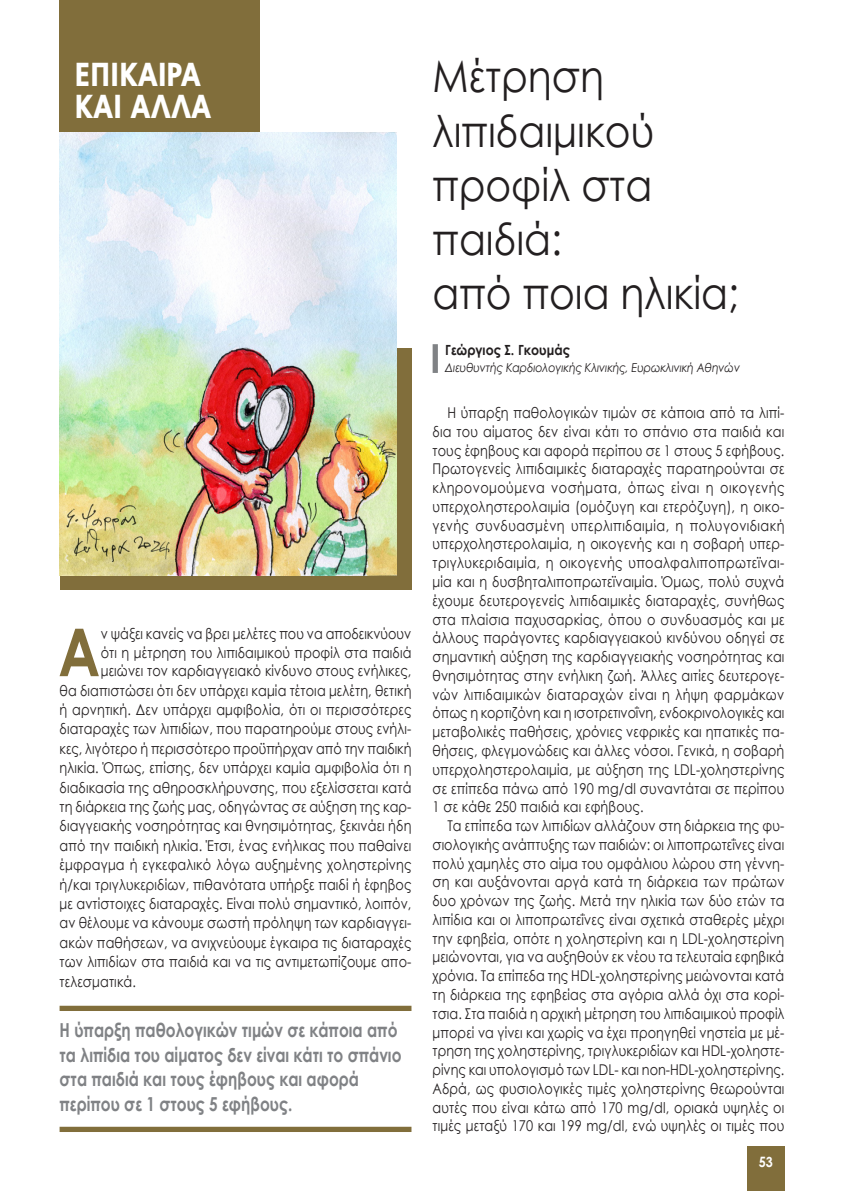
<style>
.page{position:relative;width:844px;height:1191px;background:#fff}
.page>*{position:absolute;margin:0;border:0;box-sizing:border-box;transform-origin:0 0}
._1h_paragrafos{font:700 65.98px "Century Gothic";color:#816e3b;scale:.86 1}
.TITLOS{font:43.75px/54.2px "Century Gothic";color:#231f20;scale:.9 1}
.t1{font:900 33.25px/31.5px "PF Catalog";color:#fff;scale:.8 1}
.protasi_keimenou{font:700 19.25px/24.5px "Century Gothic";color:#808285;scale:.8 1}
.KEIMENO{font:14.88px/18.7px "Century Gothic";letter-spacing:.01em;color:#231f20;text-align:justify;scale:.86 1}
._1h_paragrafos-2{font:14.88px "Century Gothic";letter-spacing:.01em;color:#231f20;scale:.86 1}
.SIGRAFEAS{font:700 14px "Century Gothic";color:#231f20;scale:.9 1}
.t2{font:14px "SK Century Gothic Pol Uni W Bold";color:#fff;scale:.9 1}
.SIGRAF__SXOLIA{font:italic 12.25px "Century Gothic";letter-spacing:-.01em;color:#231f20;scale:.9 1}
</style>
<div class="page">
<div style="left:747px;top:1146px;width:37px;height:45px;background:#816e3b"></div>
<div style="left:432px;top:344px;width:6px;height:29px;background:#808285"></div>
<div style="left:60px;top:0;width:199px;height:133px;background:#816e3b"></div>
<div style="left:60px;top:349px;width:351px;height:241px;background:#816e3b"></div>
<img style="left:60px;top:133px;width:336px;height:442px">
<div style="left:60px;top:1005px;width:351px;height:6px;background:#816e3b"></div>
<div style="left:60px;top:1126px;width:351px;height:6px;background:#816e3b"></div>
<p class="t1" style="left:74px;top:59px;width:173px">ΕΠΙΚΑΙΡΑ<br>ΚΑΙ ΑΛΛΑ</p>
<p class="_1h_paragrafos" style="left:58px;top:602px;width:50px">Α</p>
<p class="_1h_paragrafos-2" style="left:101px;top:623px;width:362px">ν ψάξει κανείς να βρει μελέτες που να αποδεικνύουν</p>
<p class="_1h_paragrafos-2" style="left:101px;top:642px;width:362px">ότι η μέτρηση του λιπιδαιμικού προφίλ στα παιδιά</p>
<p class="_1h_paragrafos-2" style="left:101px;top:660px;width:362px">μειώνει τον καρδιαγγειακό κίνδυνο στους ενήλικες,</p>
<p class="_1h_paragrafos-2" style="left:60px;top:680px;width:410px">θα διαπιστώσει ότι δεν υπάρχει καμία τέτοια μελέτη, θετική</p>
<p class="_1h_paragrafos-2" style="left:60px;top:699px;width:410px">ή αρνητική. Δεν υπάρχει αμφιβολία, ότι οι περισσότερες</p>
<p class="_1h_paragrafos-2" style="left:60px;top:718px;width:410px">διαταραχές των λιπιδίων, που παρατηρούμε στους ενήλι-</p>
<p class="_1h_paragrafos-2" style="left:60px;top:738px;width:410px">κες, λιγότερο ή περισσότερο προϋπήρχαν από την παιδική</p>
<p class="_1h_paragrafos-2" style="left:60px;top:757px;width:410px">ηλικία. Όπως, επίσης, δεν υπάρχει καμία αμφιβολία ότι η</p>
<p class="_1h_paragrafos-2" style="left:60px;top:777px;width:410px">διαδικασία της αθηροσκλήρυνσης, που εξελίσσεται κατά</p>
<p class="_1h_paragrafos-2" style="left:60px;top:796px;width:410px">τη διάρκεια της ζωής μας, οδηγώντας σε αύξηση της καρ-</p>
<p class="_1h_paragrafos-2" style="left:60px;top:815px;width:410px">διαγγειακής νοσηρότητας και θνησιμότητας, ξεκινάει ήδη</p>
<p class="_1h_paragrafos-2" style="left:60px;top:835px;width:410px">από την παιδική ηλικία. Έτσι, ένας ενήλικας που παθαίνει</p>
<p class="_1h_paragrafos-2" style="left:60px;top:854px;width:410px">έμφραγμα ή εγκεφαλικό λόγω αυξημένης χοληστερίνης</p>
<p class="_1h_paragrafos-2" style="left:60px;top:874px;width:410px">ή/και τριγλυκεριδίων, πιθανότατα υπήρξε παιδί ή έφηβος</p>
<p class="_1h_paragrafos-2" style="left:60px;top:893px;width:410px">με αντίστοιχες διαταραχές. Είναι πολύ σημαντικό, λοιπόν,</p>
<p class="_1h_paragrafos-2" style="left:60px;top:912px;width:410px">αν θέλουμε να κάνουμε σωστή πρόληψη των καρδιαγγει-</p>
<p class="_1h_paragrafos-2" style="left:60px;top:932px;width:410px">ακών παθήσεων, να ανιχνεύουμε έγκαιρα τις διαταραχές</p>
<p class="_1h_paragrafos-2" style="left:60px;top:951px;width:410px">των λιπιδίων στα παιδιά και να τις αντιμετωπίζουμε απο-</p>
<p class="_1h_paragrafos-2" style="left:60px;top:971px;width:90px">τελεσματικά.</p>
<p class="protasi_keimenou" style="left:60px;top:1017px;width:429px">Η ύπαρξη παθολογικών τιμών σε κάποια από τα λιπίδια του αίματος δεν είναι κάτι το σπάνιο στα παιδιά και τους έφηβους και αφορά περίπου σε 1 στους 5 εφήβους.</p>
<p class="TITLOS" style="left:432px;top:49px;width:342px">Μέτρηση λιπιδαιμικού προφίλ στα παιδιά:<br>από ποια ηλικία;</p>
<p class="SIGRAFEAS" style="left:445px;top:339px;width:140px">Γεώργιος Σ. Γκουμάς</p>
<p class="SIGRAF__SXOLIA" style="left:445px;top:359px;width:329px">Διευθυντής Καρδιολογικής Κλινικής, Ευρωκλινική Αθηνών</p>
<p class="KEIMENO" style="left:432px;top:403px;width:410px;text-indent:15px">Η ύπαρξη παθολογικών τιμών σε κάποια από τα λιπί&shy;δια του αίματος δεν είναι κάτι το σπάνιο στα παιδιά και τους έφηβους και αφορά περίπου σε 1 στους 5 εφήβους.<br>Πρωτογενείς λιπιδαιμικές διαταραχές παρατηρούνται σε κληρονομούμενα νοσήματα, όπως είναι η οικογενής υπερχοληστερολαιμία (ομόζυγη και ετερόζυγη), η οικο&shy;γενής συνδυασμένη υπερλιπιδαιμία, η πολυγονιδιακή υπερχοληστερολαιμία, η οικογενής και η σοβαρή υπερ&shy;τριγλυκεριδαιμία, η οικογενής υποαλφαλιποπρωτεϊναι&shy;μία και η δυσβηταλιποπρωτεϊναιμία. Όμως, πολύ συχνά έχουμε δευτερογενείς λιπιδαιμικές διαταραχές, συνήθως στα πλαίσια παχυσαρκίας, όπου ο συνδυασμός και με άλλους παράγοντες καρδιαγγειακού κινδύνου οδηγεί σε σημαντική αύξηση της καρδιαγγειακής νοσηρότητας και θνησιμότητας στην ενήλικη ζωή. Άλλες αιτίες δευτερογε&shy;νών λιπιδαιμικών διαταραχών είναι η λήψη φαρμάκων όπως η κορτιζόνη και η ισοτρετινοΐνη, ενδοκρινολογικές και μεταβολικές παθήσεις, χρόνιες νεφρικές και ηπατικές πα&shy;θήσεις, φλεγμονώδεις και άλλες νόσοι. Γενικά, η σοβαρή υπερχοληστερολαιμία, με αύξηση της LDL-χοληστερίνης σε επίπεδα πάνω από 190 mg/dl συναντάται σε περίπου 1 σε κάθε 250 παιδιά και εφήβους.</p>
<p class="KEIMENO" style="left:432px;top:816px;width:410px;text-indent:15px">Τα επίπεδα των λιπιδίων αλλάζουν στη διάρκεια της φυ&shy;σιολογικής ανάπτυξης των παιδιών: οι λιποπρωτεΐνες είναι πολύ χαμηλές στο αίμα του ομφάλιου λώρου στη γέννη&shy;ση και αυξάνονται αργά κατά τη διάρκεια των πρώτων δυο χρόνων της ζωής. Μετά την ηλικία των δύο ετών τα λιπίδια και οι λιποπρωτεΐνες είναι σχετικά σταθερές μέχρι την εφηβεία, οπότε η χοληστερίνη και η LDL-χοληστερίνη μειώνονται, για να αυξηθούν εκ νέου τα τελευταία εφηβικά χρόνια. Τα επίπεδα της HDL-χοληστερίνης μειώνονται κατά τη διάρκεια της εφηβείας στα αγόρια αλλά όχι στα κορί&shy;τσια. Στα παιδιά η αρχική μέτρηση του λιπιδαιμικού προφίλ μπορεί να γίνει και χωρίς να έχει προηγηθεί νηστεία με μέ&shy;τρηση της χοληστερίνης, τριγλυκεριδίων και HDL-χοληστε&shy;ρίνης και υπολογισμό των LDL- και non-HDL-χοληστερίνης.<br>Αδρά, ως φυσιολογικές τιμές χοληστερίνης θεωρούνται αυτές που είναι κάτω από 170 mg/dl, οριακά υψηλές οι τιμές μεταξύ 170 και 199 mg/dl, ενώ υψηλές οι τιμές που</p>
<p class="t2" style="left:758px;top:1151px;width:17px">53</p>
</div>
